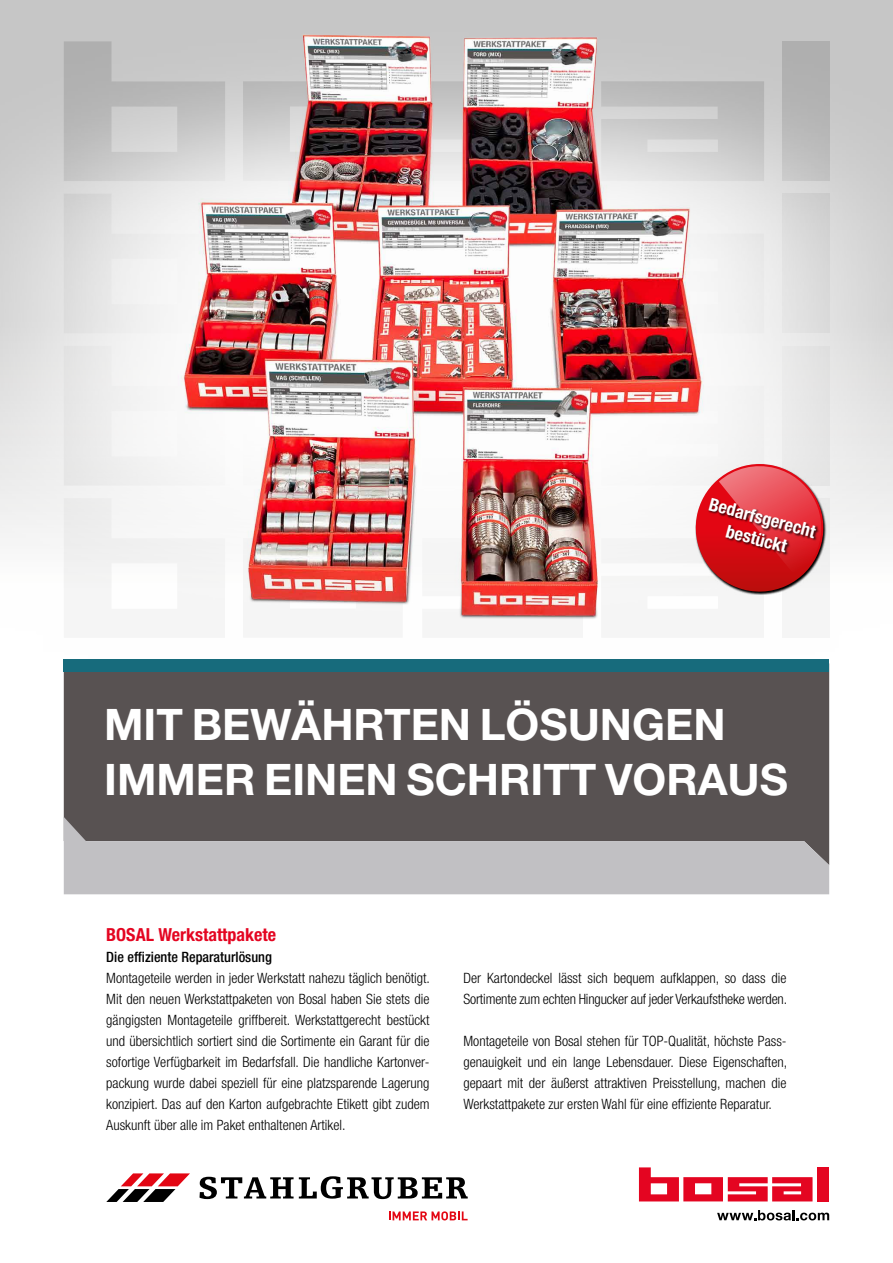
<style>
.page{position:relative;width:893px;height:1263px;background:#fff}
.page>*{position:absolute;margin:0;border:0;box-sizing:border-box;transform-origin:0 0}
.t1{font:700 43.5px/55.3px "Helvetica Neue LT";color:#fff}
.t2{font:700 condensed 18px/21.6px "Helvetica Neue LT";color:#fff;text-align:center}
.t3{font:700 condensed 18px "Helvetica Neue LT";color:#e40521}
.t4{font:300 condensed 14.25px/21px "Helvetica Neue LT";color:#000;text-align:justify}
.t5{font:500 condensed 14.25px "Helvetica Neue LT";color:#000}
</style>
<div class="page">
<img style="left:0;top:0;width:893px;height:620px">
<svg style="left:639px;top:1167px;width:173px;height:34px"></svg>
<div style="left:817px;top:1167px;width:12px;height:34px;background:#e40521"></div>
<svg style="left:717px;top:1210px;width:112px;height:10px"></svg>
<svg style="left:200px;top:1176px;width:268px;height:23px"></svg>
<svg style="left:106px;top:1173px;width:84px;height:29px"></svg>
<svg style="left:389px;top:1211px;width:79px;height:9px"></svg>
<div style="left:64px;top:672px;width:765px;height:145px;background:#585252"></div>
<svg style="left:64px;top:817px;width:765px;height:77px;background:#a09d9f"></svg>
<div style="left:64px;top:659px;width:765px;height:13px;background:#176b7c"></div>
<svg style="left:601px;top:386px;width:229px;height:234px"></svg>
<div style="left:708px;top:497px;width:112px;height:59px;background:#000;opacity:.75"></div>
<p class="t2" style="left:712px;top:493px;width:114px;rotate:15deg">Bedarfsgerecht bestückt</p>
<h1 class="t1" style="left:104px;top:696px;width:685px">MIT BEWÄHRTEN LÖSUNGEN<br>IMMER EINEN SCHRITT VORAUS</h1>
<p class="t3" style="left:106px;top:924px;width:171px">BOSAL Werkstattpakete</p>
<p class="t5" style="left:106px;top:949px;width:167px">Die effiziente Reparaturlösung</p>
<p class="t4" style="left:106px;top:967px;width:325px">Montageteile werden in jeder Werkstatt nahezu täglich benötigt.<br>Mit den neuen Werkstattpaketen von Bosal haben Sie stets die gängigsten Montageteile griffbereit. Werkstattgerecht bestückt und übersichtlich sortiert sind die Sortimente ein Garant für die sofortige Verfügbarkeit im Bedarfsfall. Die handliche Kartonver&shy;packung wurde dabei speziell für eine platzsparende Lagerung konzipiert. Das auf den Karton aufgebrachte Etikett gibt zudem Auskunft über alle im Paket enthaltenen Artikel.</p>
<p class="t4" style="left:463px;top:968px;width:325px">Der Kartondeckel lässt sich bequem aufklappen, so dass die<br>Sortimente zum echten Hingucker auf jeder Verkaufstheke werden.</p>
<p class="t4" style="left:463px;top:1031px;width:325px">Montageteile von Bosal stehen für TOP-Qualität, höchste Pass&shy;genauigkeit und ein lange Lebensdauer. Diese Eigenschaften, gepaart mit der äußerst attraktiven Preisstellung, machen die Werkstattpakete zur ersten Wahl für eine effiziente Reparatur.</p>
</div>
